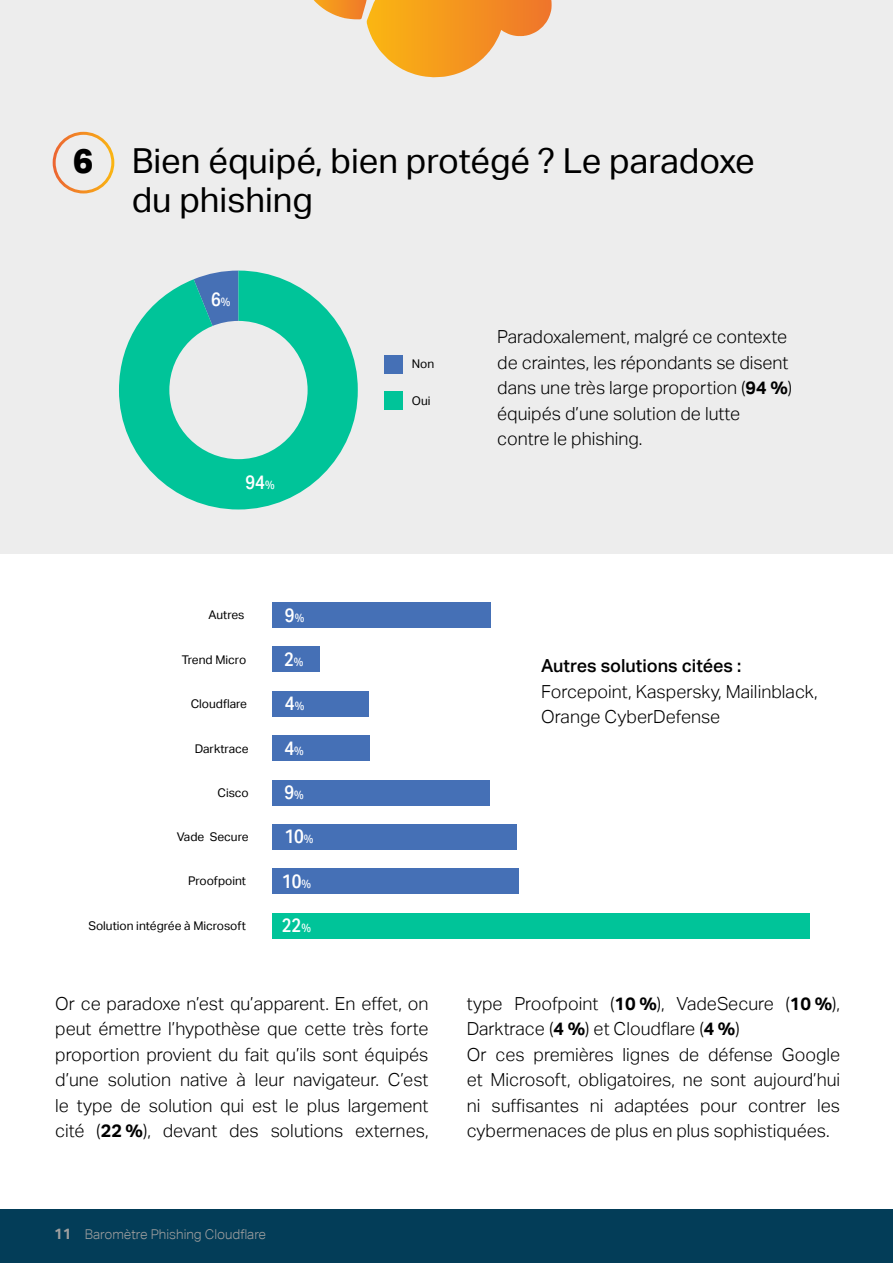
<style>
.page{position:relative;width:893px;height:1263px;background:#fff}
.page>*{position:absolute;margin:0;border:0;box-sizing:border-box;transform-origin:0 0}
.t1{font:34.5px/39px "Aktiv Grotesk";color:#000}
.t2{font:500 19.5px "Aktiv Grotesk Cd";color:#fff}
.t3{font:300 18px/25.5px "Aktiv Grotesk";color:#000}
.t4{font:500 18px "Aktiv Grotesk";color:#000}
.t5{font:300 13.5px "Aktiv Grotesk Corp";color:#9f9f9f}
.t6{font:12px "Aktiv Grotesk";color:#000}
.s1{font-weight:800}
.s2{font-weight:400;font-size:12px}
.s3{font-weight:700}
.s4{font-weight:700;font-size:15px}
</style>
<div class="page">
<div style="left:0;top:1209px;width:893px;height:54px;background:#033d58"></div>
<div style="left:0;top:0;width:893px;height:554px;background:#ededed"></div>
<svg style="left:314px;top:0;width:185px;height:77px"></svg>
<svg style="left:119px;top:271px;width:239px;height:238px;fill:#00c499"></svg>
<div style="left:169px;top:321px;width:139px;height:138px;background:#ececec;border-radius:50%"></div>
<div style="left:53px;top:132px;width:61px;height:61px;border:3px solid #fff;border-radius:50%"></div>
<div style="left:384px;top:355px;width:18px;height:18px;background:#4570b6"></div>
<div style="left:384px;top:391px;width:18px;height:18px;background:#00c499"></div>
<div style="left:272px;top:602px;width:219px;height:26px;background:#4570b6"></div>
<div style="left:272px;top:647px;width:48px;height:25px;background:#4570b6"></div>
<div style="left:272px;top:691px;width:97px;height:26px;background:#4570b6"></div>
<div style="left:272px;top:736px;width:98px;height:25px;background:#4570b6"></div>
<div style="left:272px;top:868px;width:247px;height:26px;background:#4570b6"></div>
<div style="left:272px;top:780px;width:218px;height:26px;background:#4570b6"></div>
<div style="left:272px;top:913px;width:538px;height:25px;background:#00c499"></div>
<div style="left:272px;top:824px;width:245px;height:25px;background:#4570b6"></div>
<h1 class="t1" style="left:132px;top:142px;width:625px;text-indent:-59px"><span class="s1">6</span> Bien équipé, bien protégé ? Le paradoxe du phishing</h1>
<p class="t2" style="left:211px;top:287px;width:21px">6<span class="s2">%</span></p>
<p class="t6" style="left:412px;top:357px;width:24px">Non</p>
<p class="t6" style="left:412px;top:393px;width:20px">Oui</p>
<p class="t3" style="left:497px;top:324px;width:297px">Paradoxalement, malgré ce contexte de craintes, les répondants se disent dans une très large proportion (<span class="s3">94 %</span>) équipés d’une solution de lutte contre le phishing.</p>
<p class="t2" style="left:245px;top:470px;width:31px">94<span class="s2">%</span></p>
<p class="t6" style="left:208px;top:608px;width:37px">Autres</p>
<p class="t6" style="left:182px;top:652px;width:66px">Trend Micro</p>
<p class="t6" style="left:191px;top:696px;width:58px">Cloudflare</p>
<p class="t6" style="left:195px;top:741px;width:55px">Darktrace</p>
<p class="t2" style="left:285px;top:603px;width:21px">9<span class="s2">%</span></p>
<p class="t2" style="left:284px;top:647px;width:21px">2<span class="s2">%</span></p>
<p class="t2" style="left:285px;top:692px;width:21px">4<span class="s2">%</span></p>
<p class="t2" style="left:284px;top:737px;width:21px">4<span class="s2">%</span></p>
<p class="t4" style="left:541px;top:655px;width:202px">Autres solutions citées :</p>
<p class="t3" style="left:541px;top:679px;width:278px">Forcepoint, Kaspersky, Mailinblack,<br>Orange CyberDefense</p>
<p class="t6" style="left:218px;top:785px;width:33px">Cisco</p>
<p class="t2" style="left:284px;top:781px;width:21px">9<span class="s2">%</span></p>
<p class="t6" style="left:177px;top:829px;width:73px">Vade Secure</p>
<p class="t2" style="left:284px;top:824px;width:31px">10<span class="s2">%</span></p>
<p class="t6" style="left:188px;top:874px;width:59px">Proofpoint</p>
<p class="t2" style="left:282px;top:869px;width:31px">10<span class="s2">%</span></p>
<p class="t6" style="left:88px;top:919px;width:159px">Solution intégrée à Microsoft</p>
<p class="t2" style="left:282px;top:913px;width:31px">22<span class="s2">%</span></p>
<p class="t3" style="left:55px;top:991px;width:375px;text-align:justify">Or ce paradoxe n’est qu’apparent. En effet, on peut émettre l’hypothèse que cette très forte proportion provient du fait qu’ils sont équipés d’une solution native à leur navigateur. C’est le type de solution qui est le plus largement cité (<span class="s3">22 %</span>), devant des solutions externes,</p>
<p class="t3" style="left:467px;top:991px;width:375px">type Proofpoint (<span class="s3">10 %</span>), VadeSecure (<span class="s3">10 %</span>), Darktrace (<span class="s3">4 %</span>) et Cloudflare (<span class="s3">4 %</span>)<br>Or ces premières lignes de défense Google et Microsoft, obligatoires, ne sont aujourd’hui ni suffisantes ni adaptées pour contrer les cybermenaces de plus en plus sophistiquées.</p>
<p class="t5" style="left:54px;top:1226px;width:214px"><span class="s4">11</span> Baromètre Phishing Cloudflare</p>
</div>
